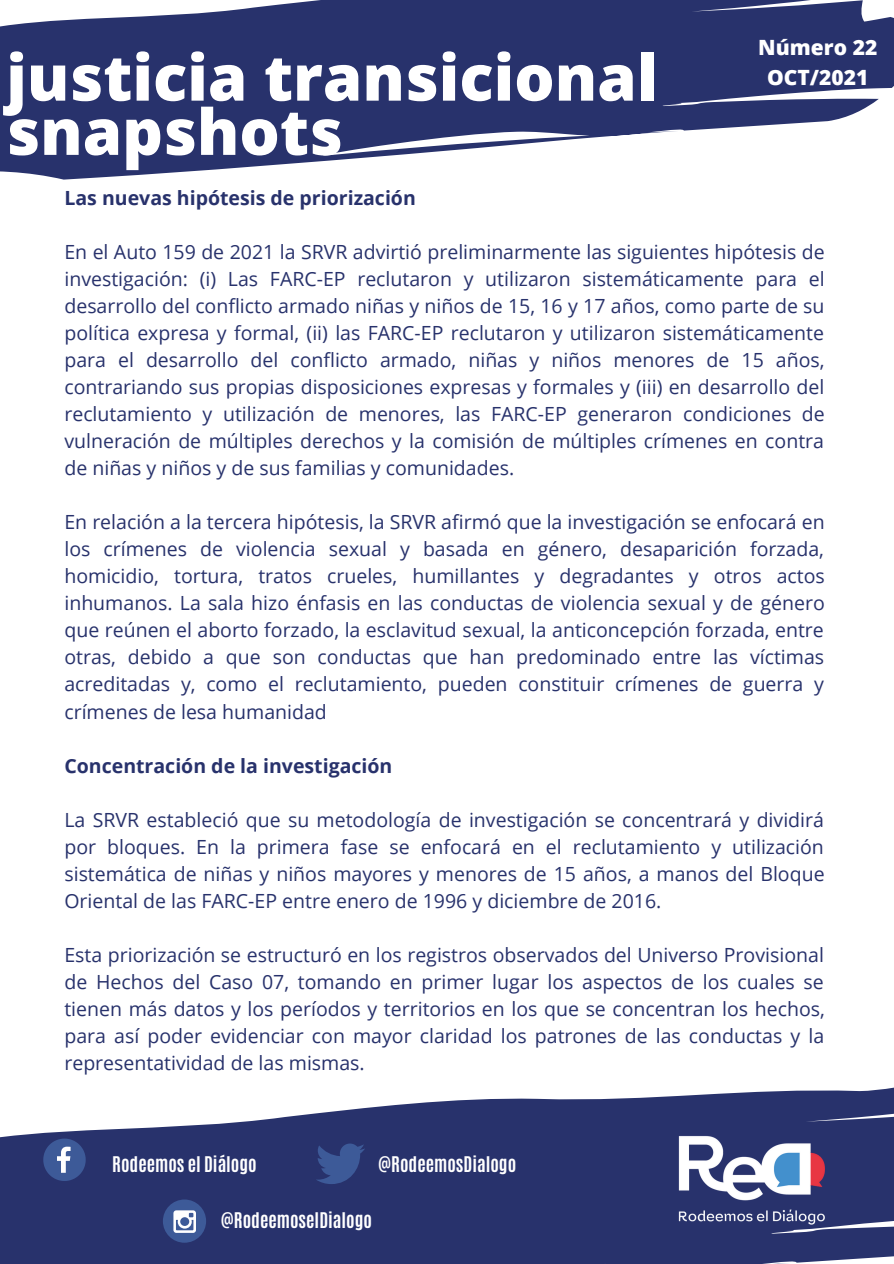
<style>
.page{position:relative;width:894px;height:1264px;background:#fff}
.page>*{position:absolute;margin:0;border:0;box-sizing:border-box;transform-origin:0 0}
.t1{font:800 63.45px "Open Sans";color:#fff}
.t2{font:800 21px/29.2px "Open Sans";color:#fff;text-align:center}
.t3{font:19.5px/27px "Open Sans";color:#28326c;text-align:justify}
.t4{font:700 19.5px "Open Sans";color:#28326c}
.t5{font:700 18px "Antonio";color:#fff}
</style>
<div class="page">
<svg style="left:0;top:0;width:893px;height:180px;fill:#28326c"></svg>
<svg style="left:0;top:1087px;width:893px;height:176px;fill:#28326c"></svg>
<svg style="left:43px;top:1138px;width:43px;height:42px;background:#4b6198"></svg>
<svg style="left:315px;top:1143px;width:50px;height:41px;background:#344985"></svg>
<div style="left:163px;top:1199px;width:43px;height:43px;background:#3d5a98;border-radius:50%"></div>
<svg style="left:173px;top:1210px;width:23px;height:22px"></svg>
<img style="left:644px;top:1093px;width:214px;height:162px">
<p class="t2" style="left:758px;top:33px;width:120px">Número 22<br>OCT/2021</p>
<p class="t1" style="left:6px;top:33px;width:652px">justicia transicional</p>
<p class="t1" style="left:6px;top:87px;width:338px">snapshots</p>
<p class="t4" style="left:64px;top:184px;width:353px">Las nuevas hipótesis de priorización</p>
<p class="t3" style="left:64px;top:238px;width:761px">En el Auto 159 de 2021 la SRVR advirtió preliminarmente las siguientes hipótesis de investigación: (i) Las FARC-EP reclutaron y utilizaron sistemáticamente para el desarrollo del conflicto armado niñas y niños de 15, 16 y 17 años, como parte de su política expresa y formal, (ii) las FARC-EP reclutaron y utilizaron sistemáticamente para el desarrollo del conflicto armado, niñas y niños menores de 15 años, contrariando sus propias disposiciones expresas y formales y (iii) en desarrollo del reclutamiento y utilización de menores, las FARC-EP generaron condiciones de vulneración de múltiples derechos y la comisión de múltiples crímenes en contra de niñas y niños y de sus familias y comunidades.</p>
<p class="t3" style="left:64px;top:508px;width:761px">En relación a la tercera hipótesis, la SRVR afirmó que la investigación se enfocará en los crímenes de violencia sexual y basada en género, desaparición forzada, homicidio, tortura, tratos crueles, humillantes y degradantes y otros actos inhumanos. La sala hizo énfasis en las conductas de violencia sexual y de género que reúnen el aborto forzado, la esclavitud sexual, la anticoncepción forzada, entre otras, debido a que son conductas que han predominado entre las víctimas acreditadas y, como el reclutamiento, pueden constituir crímenes de guerra y crímenes de lesa humanidad</p>
<p class="t4" style="left:64px;top:751px;width:329px">Concentración de la investigación</p>
<p class="t3" style="left:64px;top:805px;width:761px">La SRVR estableció que su metodología de investigación se concentrará y dividirá por bloques. En la primera fase se enfocará en el reclutamiento y utilización sistemática de niñas y niños mayores y menores de 15 años, a manos del Bloque Oriental de las FARC-EP entre enero de 1996 y diciembre de 2016.</p>
<p class="t3" style="left:64px;top:940px;width:761px">Esta priorización se estructuró en los registros observados del Universo Provisional de Hechos del Caso 07, tomando en primer lugar los aspectos de los cuales se tienen más datos y los períodos y territorios en los que se concentran los hechos, para así poder evidenciar con mayor claridad los patrones de las conductas y la representatividad de las mismas.</p>
<p class="t5" style="left:112px;top:1151px;width:146px">Rodeemos el Diálogo</p>
<p class="t5" style="left:378px;top:1151px;width:140px">@RodeemosDialogo</p>
<p class="t5" style="left:221px;top:1207px;width:153px">@RodeemoselDialogo</p>
</div>
